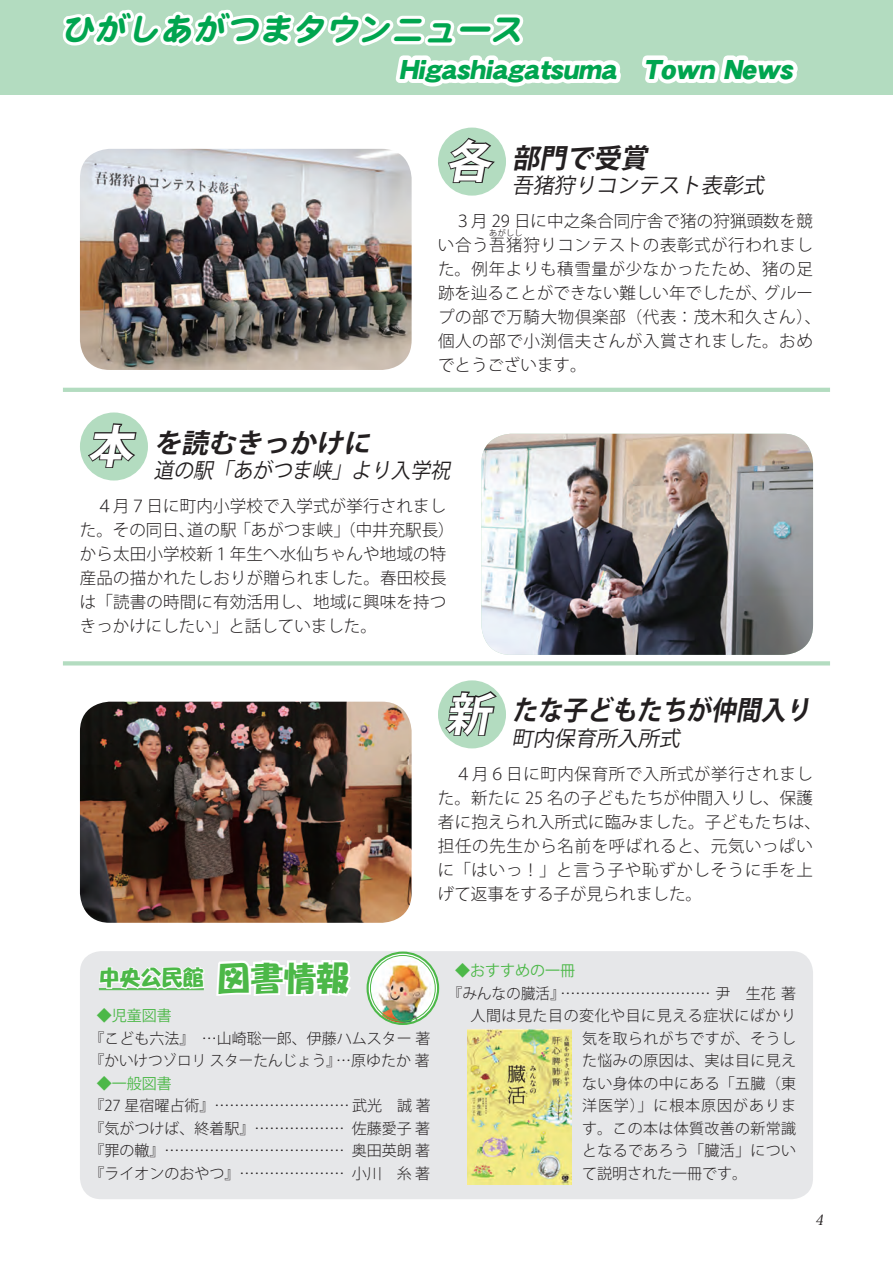
<style>
.page{position:relative;width:893px;height:1263px;background:#fff}
.page>*{position:absolute;margin:0;border:0;box-sizing:border-box;transform-origin:0 0}
.t1{font:italic 700 45px "Koz Go Pro";color:#fff}
.t2{font:italic 33px "DF Maru Gothic SB WIN RKSJ H";color:#00a54f}
.t3{font:33px "HGS Soei Kakupoptai";color:#4cb848}
.t4{font:italic 27px "DF Gothic EB WINP RKSJ H";color:#00a54f}
.t5{font:italic 700 27px "Koz Go Pro";color:#231f20}
.t6{font:italic 700 27px "Koz Go Pro";color:#231f20;scale:.92 1}
.t7{font:italic 21px "Koz Go Pro";color:#231f20}
.t8{font:italic 21px "Koz Go Pro";color:#231f20;scale:.94 1}
.t9{font:21px "HG Soei Kakupoptai";color:#4cb848}
.t10{font:300 16.5px/24px "Koz Go Pro";letter-spacing:.035em;color:#231f20}
.t11{font:300 16.5px/24px "Koz Go Pro";letter-spacing:.01em;color:#231f20}
.t12{font:300 16.5px/24px "Koz Go Pro";letter-spacing:.04em;color:#231f20;text-align:right}
.t13{font:300 15px/22.5px "Koz Go Pro";color:#231f20;text-align:justify}
.t14{font:300 15px "Koz Go Pro";letter-spacing:.02em;color:#231f20}
.t15{font:15px "Koz Go Pro";color:#4cb848}
.t16{font:italic 14.25px "Koz Min Pr 6 N";color:#231f20}
.t17{font:300 8.25px "Koz Go Pro";color:#231f20}
</style>
<div class="page">
<div style="left:0;top:0;width:893px;height:95px;background:#b3dcc0"></div>
<svg style="left:63px;top:661px;width:767px;height:4px;background:#b7dec4"></svg>
<hr style="left:63px;top:388px;width:767px;height:4px;background:#b3dcc0">
<img style="left:80px;top:702px;width:332px;height:221px">
<div style="left:438px;top:680px;width:68px;height:68px;background:#b3dcc0;border-radius:50%"></div>
<svg style="left:443px;top:690px;width:55px;height:48px"></svg>
<div style="left:80px;top:412px;width:68px;height:68px;background:#b3dcc0;border-radius:50%"></div>
<svg style="left:86px;top:422px;width:52px;height:47px"></svg>
<img style="left:481px;top:434px;width:332px;height:221px">
<div style="left:438px;top:128px;width:68px;height:68px;background:#b3dcc0;border-radius:50%"></div>
<img style="left:80px;top:184px;width:332px;height:186px">
<div style="left:80px;top:951px;width:733px;height:248px;background:#e6e7e9;border-radius:21px"></div>
<svg style="left:98px;top:951px;width:106px;height:40px"></svg>
<svg style="left:216px;top:960px;width:135px;height:37px"></svg>
<img style="left:369px;top:954px;width:67px;height:69px">
<div style="left:367px;top:951px;width:72px;height:74px;border:2px solid #4cb848;border-radius:50%"></div>
<div style="left:370px;top:955px;width:66px;height:66px;border:1px solid #4cb848;border-radius:50%"></div>
<img style="left:467px;top:1029px;width:105px;height:155px">
<svg style="left:62px;top:9px;width:559px;height:175px"></svg>
<svg style="left:642px;top:55px;width:156px;height:29px"></svg>
<p class="t2" style="left:61px;top:13px;width:469px">ひがしあがつまタウンニュース</p>
<p class="t4" style="left:399px;top:55px;width:224px">Higashiagatsuma</p>
<p class="t4" style="left:643px;top:55px;width:155px">Town News</p>
<p class="t1" style="left:446px;top:132px;width:58px">各</p>
<p class="t5" style="left:512px;top:140px;width:143px">部門で受賞</p>
<p class="t7" style="left:512px;top:172px;width:258px">吾猪狩りコンテスト表彰式</p>
<p class="t10" style="left:438px;top:209px;width:377px">　３月 29 日に中之条合同庁舎で猪の狩猟頭数を競い合う吾猪狩りコンテストの表彰式が行われまし</p>
<p class="t17" style="left:489px;top:227px;width:35px">あがしし</p>
<p class="t12" style="left:438px;top:257px;width:377px">た。例年よりも積雪量が少なかったため、猪の足グルー</p>
<p class="t10" style="left:438px;top:281px;width:385px">跡を辿ることができない難しい年でしたが、<br>プの部で万騎大物倶楽部（代表：茂木和久さん、(個人の部で小渕信夫さんが入賞されました。おめでとうございます。</p>
<p class="t1" style="left:88px;top:417px;width:58px">本</p>
<p class="t5" style="left:154px;top:425px;width:224px">を読むきっかけに</p>
<p class="t8" style="left:154px;top:456px;width:70px">道の駅</p>
<p class="t8" style="left:233px;top:456px;width:112px">あがつま峡</p>
<p class="t8" style="left:213px;top:456px;width:28px">「</p>
<p class="t8" style="left:331px;top:456px;width:28px">」</p>
<p class="t8" style="left:351px;top:456px;width:112px">より入学祝</p>
<p class="t11" style="left:187px;top:494px;width:269px;text-indent:-107px">　４月７日に町内小学校で入学式が挙行されまし道の駅「あがつま峡」（中井充駅長(</p>
<p class="t11" style="left:80px;top:518px;width:368px">た。その同日、<br>から太田小学校新１年生へ水仙ちゃんや地域の特産品の描かれたしおりが贈られました。春田校長は「読書の時間に有効活用し、地域に興味を持つきっかけにしたい」と話していました。</p>
<p class="t1" style="left:446px;top:685px;width:58px">新</p>
<p class="t6" style="left:512px;top:693px;width:333px">たな子どもたちが仲間入り</p>
<p class="t7" style="left:512px;top:724px;width:174px">町内保育所入所式</p>
<p class="t10" style="left:438px;top:762px;width:385px">　４月６日に町内保育所で入所式が挙行されました。新たに 25 名の子どもたちが仲間入りし、保護者に抱えられ入所式に臨みました。子どもたちは、担任の先生から名前を呼ばれると、元気いっぱいに「はいっ！」と言う子や恥ずかしそうに手を上げて返事をする子が見られました。</p>
<p class="t3" style="left:217px;top:961px;width:133px">図書情報</p>
<p class="t9" style="left:99px;top:967px;width:106px">中央公民館</p>
<p class="t15" style="left:97px;top:1006px;width:76px">◆児童図書</p>
<p class="t13" style="left:89px;top:1027px;width:343px">『こども六法』　…山崎聡一郎、伊藤ハムスター著</p>
<p class="t13" style="left:89px;top:1049px;width:342px">『かいけつゾロリスターたんじょう』…原ゆたか著</p>
<p class="t15" style="left:97px;top:1073px;width:76px">◆一般図書</p>
<p class="t13" style="left:89px;top:1094px;width:343px">『27 星宿曜占術』……………………… 武光　誠著</p>
<p class="t13" style="left:352px;top:1117px;width:80px">佐藤愛子著</p>
<p class="t13" style="left:89px;top:1117px;width:256px">『気がつけば、終着駅』………………</p>
<p class="t13" style="left:89px;top:1139px;width:256px">『罪の轍』………………………………</p>
<p class="t13" style="left:89px;top:1162px;width:256px">『ライオンのおやつ』…………………</p>
<p class="t13" style="left:352px;top:1139px;width:80px">奥田英朗著</p>
<p class="t13" style="left:352px;top:1162px;width:80px">小川　糸著</p>
<p class="t15" style="left:455px;top:961px;width:121px">◆おすすめの一冊</p>
<p class="t14" style="left:447px;top:983px;width:350px">『みんなの臓活』………………………… 尹　生花著</p>
<p class="t13" style="left:582px;top:1005px;width:216px;text-indent:-127px">　人間は見た目の変化や目に見える症状にばかり気を取られがちですが、そうした悩みの原因は、実は目に見えない身体の中にある「五臓（東洋医学）」に根本原因があります。この本は体質改善の新常識となるであろう「臓活」について説明された一冊です。</p>
<p class="t16" style="left:815px;top:1211px;width:14px">4</p>
</div>
